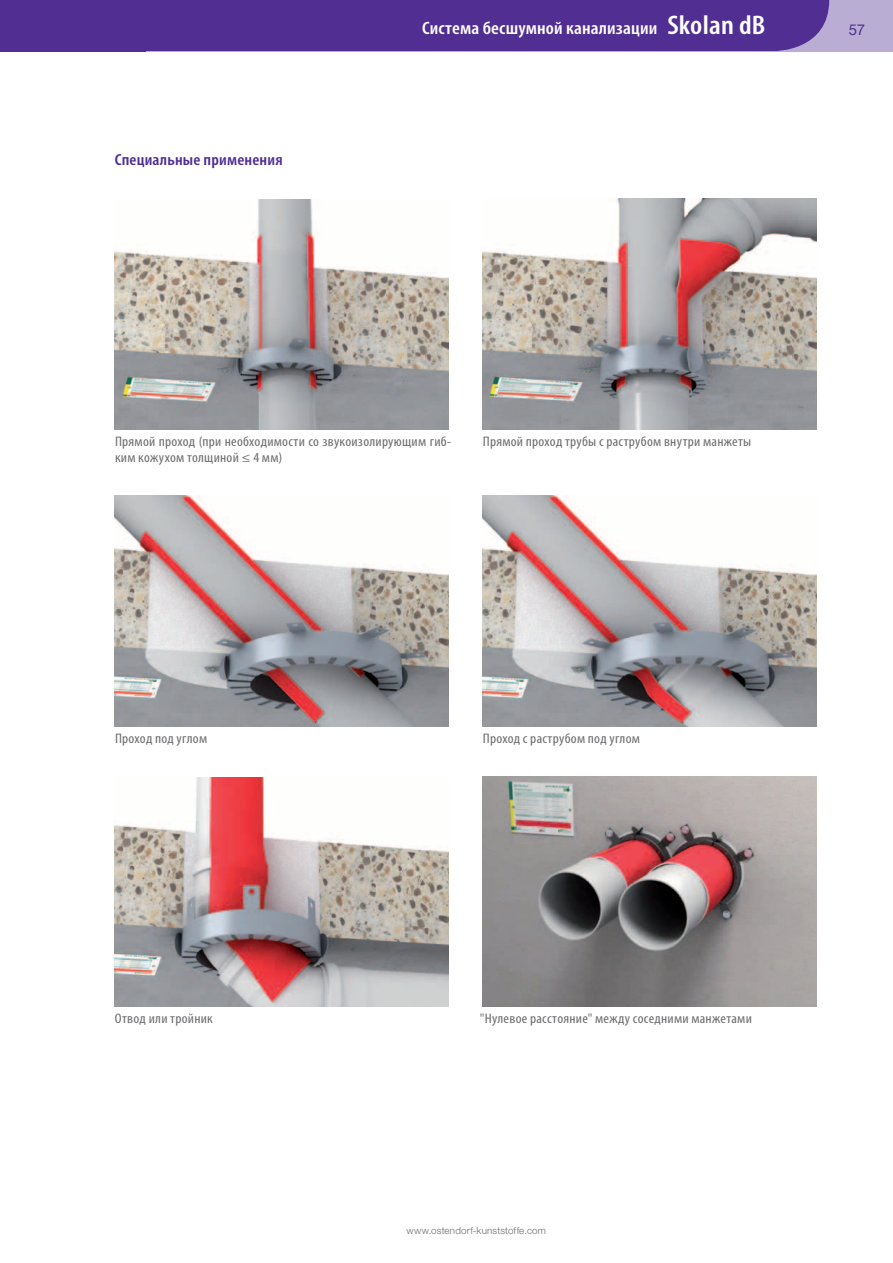
<style>
.page{position:relative;width:893px;height:1263px;background:#fff}
.page>*{position:absolute;margin:0;border:0;box-sizing:border-box;transform-origin:0 0}
.t1{font:600 condensed 18px "Myriad Pro";letter-spacing:.005em;color:#fff;scale:1.1 1}
.t2{font:600 condensed 16.2px "Myriad Pro";letter-spacing:.01em;color:#502e92;scale:1.1 1}
.t3{font:15px "Helvetica Neue";color:#502e92}
.t4{font:condensed 13.8px/16.5px "Myriad Pro";letter-spacing:.015em;color:#6c6d70;scale:1.1 1}
.t5{font:300 9.75px "Helvetica Neue";letter-spacing:.02em;color:#6c6d70}
.s1{font-size:27px}
</style>
<div class="page">
<img style="left:115px;top:199px;width:334px;height:230px">
<img style="left:115px;top:496px;width:334px;height:230px">
<img style="left:115px;top:777px;width:334px;height:230px">
<img style="left:483px;top:199px;width:333px;height:230px">
<img style="left:483px;top:496px;width:333px;height:230px">
<img style="left:483px;top:776px;width:333px;height:231px">
<div style="left:0;top:0;width:893px;height:51px;background:#baadd4"></div>
<div style="left:146px;top:0;width:683px;height:51px;background:#502e92"></div>
<div style="left:0;top:0;width:146px;height:51px;background:#502e92"></div>
<p class="t2" style="left:115px;top:150px;width:154px">Специальные применения</p>
<h1 class="t1" style="left:422px;top:17px;width:314px">Система бесшумной канализации <span class="s1">Skolan dB</span></h1>
<p class="t3" style="left:849px;top:20px;width:18px">57</p>
<p class="t4" style="left:115px;top:433px;width:307px">Прямой проход (при необходимости со звукоизолирующим гиб&shy;ким кожухом толщиной ≤ 4 мм)</p>
<p class="t4" style="left:483px;top:433px;width:245px">Прямой проход трубы с раструбом внутри манжеты</p>
<p class="t4" style="left:115px;top:730px;width:85px">Проход под углом</p>
<p class="t4" style="left:483px;top:730px;width:144px">Проход с раструбом под углом</p>
<p class="t4" style="left:115px;top:1010px;width:91px">Отвод или тройник</p>
<p class="t4" style="left:480px;top:1010px;width:249px">"Нулевое расстояние" между соседними манжетами</p>
<p class="t5" style="left:406px;top:1225px;width:141px">www.ostendorf-kunststoffe.com</p>
</div>
